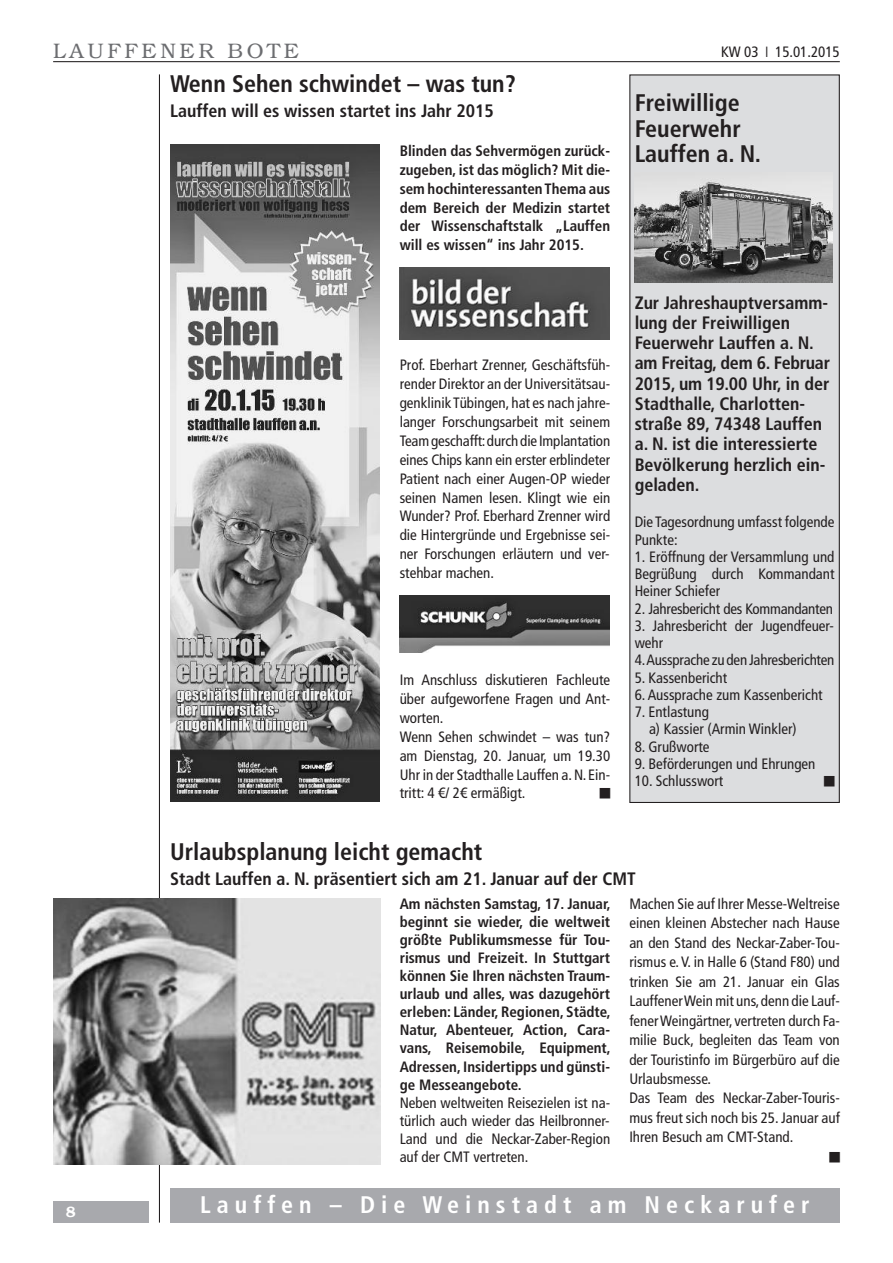
<style>
.page{position:relative;width:893px;height:1263px;background:#fff}
.page>*{position:absolute;margin:0;border:0;box-sizing:border-box;transform-origin:0 0}
.t1{font:700 condensed 24px/25.5px "Frutiger LT";color:#231f20}
.t2{font:700 condensed 24px "Frutiger LT";letter-spacing:.25em;color:#fff}
.t3{font:300 21px "Bookman LT";letter-spacing:.175em;color:#6c6d70}
.t4{font:700 condensed 18px/20.2px "Frutiger LT";color:#231f20}
.t5{font:condensed 15px/18.9px "Frutiger LT";color:#231f20}
.t6{font:700 condensed 15px/18px "Frutiger LT";color:#231f20;text-align:justify}
.t7{font:600 15px "Bookman LT";color:#fff}
</style>
<div class="page">
<hr style="left:159px;top:74px;width:1px;height:1148px;background:#231f20">
<hr style="left:53px;top:61px;width:787px;height:1px;background:#231f20">
<div style="left:53px;top:1201px;width:96px;height:21px;background:#a8a9ad"></div>
<img style="left:400px;top:267px;width:210px;height:73px">
<img style="left:400px;top:595px;width:210px;height:57px">
<img style="left:170px;top:145px;width:210px;height:657px">
<div style="left:630px;top:75px;width:209px;height:727px;background:#dcdddf"></div>
<div style="left:629px;top:74px;width:211px;height:729px;border:1px solid #231f20"></div>
<img style="left:635px;top:181px;width:197px;height:101px">
<img style="left:53px;top:898px;width:328px;height:266px">
<div style="left:170px;top:1188px;width:670px;height:34px;background:#a8a9ad"></div>
<h2 class="t3" style="left:53px;top:38px;width:247px">LAUFFENER BOTE</h2>
<p class="t5" style="left:721px;top:43px;width:120px">KW 03 ❘ 15.01.2015</p>
<h1 class="t1" style="left:170px;top:73px;width:347px">Wenn Sehen schwindet – was tun?</h1>
<p class="t4" style="left:170px;top:102px;width:325px">Lauffen will es wissen startet ins Jahr 2015</p>
<p class="t6" style="left:400px;top:142px;width:212px;line-height:18.9px">Blinden das Sehvermögen zurück&shy;zugeben, ist das möglich? Mit die&shy;sem hochinteressantenThema aus dem Bereich der Medizin startet der Wissenschaftstalk „Lauffen will es wissen“ ins Jahr 2015.</p>
<p class="t5" style="left:400px;top:357px;width:212px;text-align:justify">Prof. Eberhart Zrenner, Geschäftsfüh&shy;render Direktor an der Universitätsau&shy;genklinik Tübingen, hat es nach jahre&shy;langer Forschungsarbeit mit seinem Teamgeschafft:durch die Implantation eines Chips kann ein erster erblindeter Patient nach einer Augen-OP wieder seinen Namen lesen. Klingt wie ein Wunder? Prof. Eberhard Zrenner wird die Hintergründe und Ergebnisse sei&shy;ner Forschungen erläutern und ver&shy;stehbar machen.</p>
<p class="t5" style="left:400px;top:671px;width:212px">Im Anschluss diskutieren Fachleute über aufgeworfene Fragen und Ant&shy;worten.<br>Wenn Sehen schwindet – was tun? am Dienstag, 20. Januar, um 19.30<br>Uhr in der Stadthalle Lauffen a.N. Ein&shy;tritt: 4 €/ 2€ ermäßigt.</p>
<h1 class="t1" style="left:635px;top:92px;width:128px">Freiwillige<br>Feuerwehr<br>Lauffen a. N.</h1>
<p class="t4" style="left:635px;top:294px;width:197px">Zur Jahreshauptversamm&shy;lung der Freiwilligen<br>Feuerwehr Lauffen a. N. am Freitag, dem 6. Februar<br>2015, um 19.00 Uhr, in der<br>Stadthalle, Charlotten&shy;straße 89, 74348 Lauffen a. N. ist die interessierte<br>Bevölkerung herzlich ein&shy;geladen.</p>
<p class="t5" style="left:635px;top:515px;width:201px;line-height:17.2px">Die Tagesordnung umfasst folgende<br>Punkte:</p>
<p class="t5" style="left:635px;top:549px;width:201px;line-height:17.2px;text-align:justify">1. Eröffnung der Versammlung und Begrüßung durch Kommandant Heiner Schiefer</p>
<p class="t5" style="left:635px;top:600px;width:200px">2. Jahresbericht des Kommandanten</p>
<p class="t5" style="left:635px;top:618px;width:201px;line-height:17.2px">3. Jahresbericht der Jugendfeuer&shy;wehr<br>4.Aussprache zu den Jahresberichten</p>
<p class="t5" style="left:635px;top:669px;width:94px">5. Kassenbericht</p>
<p class="t5" style="left:635px;top:686px;width:190px">6. Aussprache zum Kassenbericht</p>
<p class="t5" style="left:649px;top:704px;width:149px;line-height:17.2px;text-indent:-14px">7. Entlastung<br>a) Kassier (Armin Winkler)</p>
<p class="t5" style="left:635px;top:738px;width:76px">8. Grußworte</p>
<p class="t5" style="left:635px;top:755px;width:182px">9. Beförderungen und Ehrungen</p>
<p class="t5" style="left:635px;top:773px;width:90px">10. Schlusswort</p>
<p class="t7" style="left:66px;top:1203px;width:11px">8</p>
<h1 class="t1" style="left:170px;top:841px;width:314px">Urlaubsplanung leicht gemacht</h1>
<p class="t4" style="left:170px;top:869px;width:467px">Stadt Lauffen a. N. präsentiert sich am 21. Januar auf der CMT</p>
<p class="t6" style="left:400px;top:896px;width:213px">Am nächsten Samstag, 17. Januar, beginnt sie wieder, die weltweit größte Publikumsmesse für Tou&shy;rismus und Freizeit. In Stuttgart können Sie Ihren nächsten Traum&shy;urlaub und alles, was dazugehört erleben: Länder, Regionen, Städte, Natur, Abenteuer, Action, Cara&shy;vans, Reisemobile, Equipment, Adressen, Insidertipps und günsti&shy;ge Messeangebote.</p>
<p class="t5" style="left:400px;top:1095px;width:212px;line-height:18px;text-align:justify">Neben weltweiten Reisezielen ist na&shy;türlich auch wieder das Heilbronner-Land und die Neckar-Zaber-Region auf der CMT vertreten.</p>
<p class="t5" style="left:629px;top:895px;width:212px;line-height:19.5px">Machen Sie auf Ihrer Messe-Weltreise einen kleinen Abstecher nach Hause an den Stand des Neckar-Zaber-Tou&shy;rismus e.V. in Halle 6 (Stand F80) und trinken Sie am 21. Januar ein Glas LauffenerWein mit uns,denn die Lauf&shy;fenerWeingärtner, vertreten durch Fa&shy;milie Buck, begleiten das Team von der Touristinfo im Bürgerbüro auf die Urlaubsmesse.<br>Das Team des Neckar-Zaber-Touris&shy;mus freut sich noch bis 25. Januar auf Ihren Besuch am CMT-Stand.</p>
<h1 class="t2" style="left:200px;top:1195px;width:611px">Lauffen – Die Weinstadt am Neckarufer</h1>
</div>
